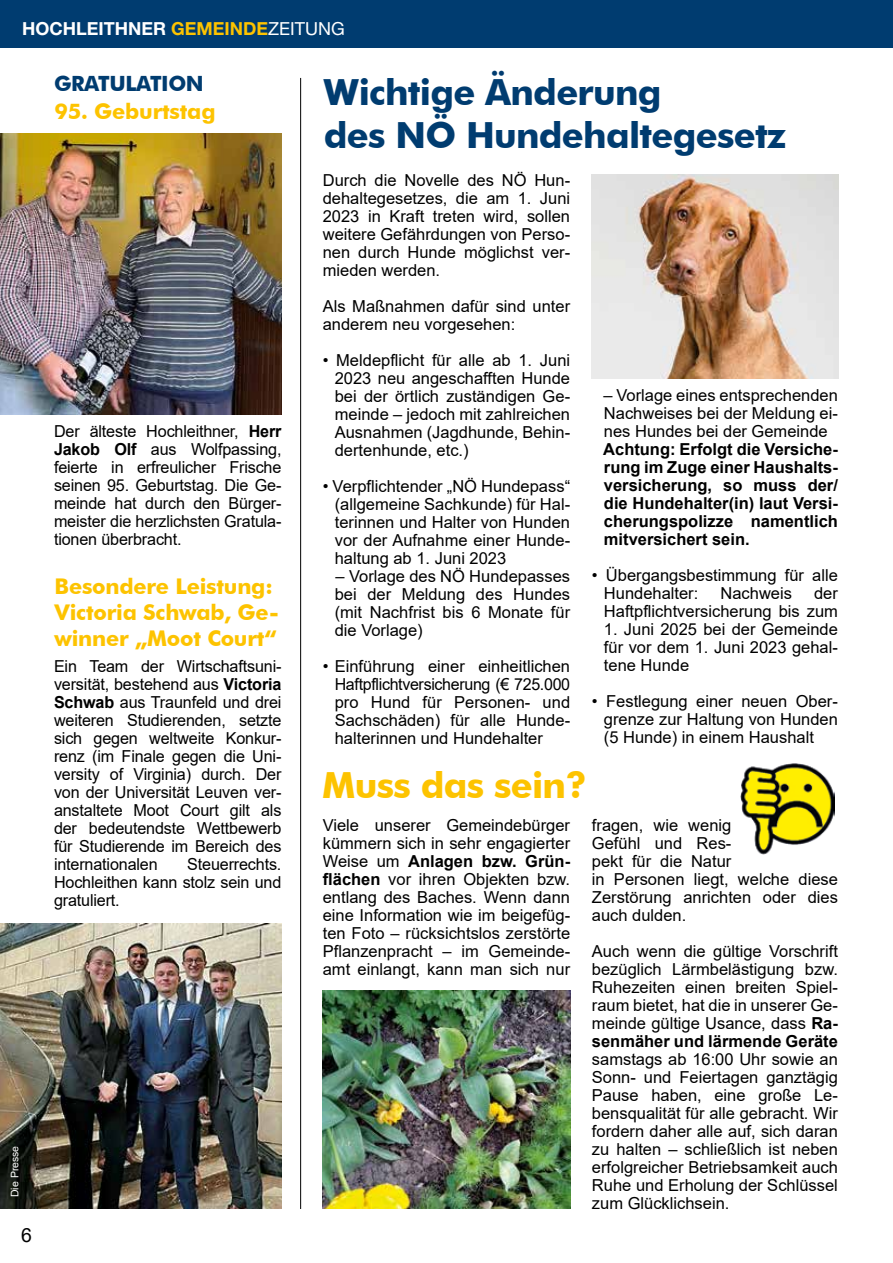
<style>
.page{position:relative;width:893px;height:1263px;background:#fff}
.page>*{position:absolute;margin:0;border:0;box-sizing:border-box;transform-origin:0 0}
.t1{font:700 36px/43.2px "Futura BT";letter-spacing:-.02em;color:#003c70}
.t2{font:700 36px "Futura BT";letter-spacing:-.02em;color:#fdc300}
.t3{font:700 21.6px/26px "Futura BT";letter-spacing:-.01em;color:#fdc300}
.t4{font:700 21px "Futura BT";letter-spacing:-.02em;color:#003c70}
.t5{font:19.5px "Arial";color:#000}
.t6{font:700 18px "Helvetica Neue LT Std";color:#fff}
.t7{font:16.5px/18px "Arial";color:#000;text-align:justify}
.t8{font:700 16.5px/18px "Arial";color:#000;text-align:justify}
.t9{font:10.5px "Arial";color:#fff}
.s1{color:#fdc300}
.s2{font-weight:400}
.s3{font-weight:700}
</style>
<div class="page">
<div style="left:0;top:0;width:893px;height:48px;background:#003c70"></div>
<img style="left:0;top:923px;width:281px;height:286px">
<img style="left:0;top:134px;width:281px;height:280px">
<img style="left:741px;top:763px;width:93px;height:92px">
<img style="left:322px;top:991px;width:248px;height:218px">
<img style="left:591px;top:174px;width:248px;height:204px">
<hr style="left:300px;top:78px;width:1px;height:1131px;background:#000">
<p class="t6" style="left:22px;top:18px;width:324px">HOCHLEITHNER <span class="s1">GEMEINDE</span><span class="s2">ZEITUNG</span></p>
<p class="t4" style="left:54px;top:71px;width:151px">GRATULATION</p>
<h2 class="t3" style="left:55px;top:98px;width:163px">95. Geburtstag</h2>
<p class="t7" style="left:54px;top:422px;width:229px">Der älteste Hochleithner, <span class="s3">Herr Jakob Olf</span> aus Wolfpassing, feierte in erfreulicher Frische seinen 95. Geburtstag. Die Ge&shy;meinde hat durch den Bürger&shy;meister die herzlichsten Gratula&shy;tionen überbracht.</p>
<h2 class="t3" style="left:55px;top:573px;width:226px">Besondere Leistung:<br>Victoria Schwab, Ge&shy;winner „Moot Court“</h2>
<p class="t7" style="left:54px;top:657px;width:229px">Ein Team der Wirtschaftsuni&shy;versität, bestehend aus <span class="s3">Victoria Schwab</span> aus Traunfeld und drei weiteren Studierenden, setzte sich gegen weltweite Konkur&shy;renz (im Finale gegen die Uni&shy;versity of Virginia) durch. Der von der Universität Leuven ver&shy;anstaltete Moot Court gilt als der bedeutendste Wettbewerb für Studierende im Bereich des internationalen</p>
<p class="t7" style="left:54px;top:855px;width:229px;text-indent:133px">Steuerrechts.<br>Hochleithen kann stolz sein und gratuliert.</p>
<p class="t9" style="left:8px;top:1197px;width:53px;rotate:-90deg">Die Presse</p>
<p class="t5" style="left:21px;top:1222px;width:12px">6</p>
<h1 class="t1" style="left:324px;top:70px;width:464px">Wichtige Änderung<br>des NÖ Hundehaltegesetz</h1>
<p class="t7" style="left:323px;top:171px;width:249px">Durch die Novelle des NÖ Hun&shy;dehaltegesetzes, die am 1. Juni 2023 in Kraft treten wird, sollen weitere Gefährdungen von Perso&shy;nen durch Hunde möglichst ver&shy;mieden werden.</p>
<p class="t7" style="left:323px;top:297px;width:249px">Als Maßnahmen dafür sind unter anderem neu vorgesehen:</p>
<p class="t7" style="left:335px;top:351px;width:237px;text-indent:-12px">• Meldepflicht für alle ab 1. Juni 2023 neu angeschafften Hunde bei der örtlich zuständigen Ge&shy;meinde – jedoch mit zahlreichen Ausnahmen (Jagdhunde, Behin&shy;dertenhunde, etc.)</p>
<p class="t7" style="left:335px;top:477px;width:237px;text-indent:-12px">• Verpflichtender „NÖ Hundepass“ (allgemeine Sachkunde) für Hal&shy;terinnen und Halter von Hunden vor der Aufnahme einer Hunde&shy;haltung ab 1. Juni 2023</p>
<p class="t7" style="left:335px;top:567px;width:237px">– Vorlage des NÖ Hundepasses bei der Meldung des Hundes (mit Nachfrist bis 6 Monate für die Vorlage)</p>
<p class="t7" style="left:335px;top:658px;width:237px;text-indent:-12px">• Einführung einer einheitlichen Haftpflichtversicherung (€ 725.000 pro Hund für Personen- und Sachschäden) für alle Hunde&shy;halterinnen und Hundehalter</p>
<p class="t7" style="left:603px;top:386px;width:236px">– Vorlage eines entsprechenden Nachweises bei der Meldung ei&shy;nes Hundes bei der Gemeinde</p>
<p class="t8" style="left:603px;top:441px;width:236px">Achtung: Erfolgt die Versiche&shy;rung im Zuge einer Haushalts&shy;versicherung, so muss der/ die Hundehalter(in) laut Versi&shy;cherungspolizze namentlich mitversichert sein.</p>
<p class="t7" style="left:604px;top:566px;width:235px;text-indent:-12px">• Übergangsbestimmung für alle<br>Hundehalter:</p>
<p class="t7" style="left:604px;top:584px;width:236px;text-align:right">der<br>Haftpflichtversicherung bis zum</p>
<p class="t7" style="left:604px;top:620px;width:236px">1. Juni 2025 bei der Gemeinde für vor dem 1. Juni 2023 gehal&shy;tene Hunde</p>
<p class="t7" style="left:604px;top:692px;width:235px;text-indent:-12px">• Festlegung einer neuen Ober&shy;grenze zur Haltung von Hunden (5 Hunde) in einem Haushalt</p>
<p class="t7" style="left:720px;top:584px;width:73px">Nachweis</p>
<h1 class="t2" style="left:322px;top:763px;width:266px">Muss das sein?</h1>
<p class="t7" style="left:323px;top:816px;width:249px">Viele unserer Gemeindebürger kümmern sich in sehr engagierter Weise um <span class="s3">Anlagen bzw. Grün&shy;flächen</span> vor ihren Objekten bzw. entlang des Baches. Wenn dann eine Information wie im beigefüg&shy;ten Foto – rücksichtslos zerstörte Pflanzenpracht – im Gemeinde&shy;amt einlangt, kann man sich nur</p>
<p class="t7" style="left:592px;top:816px;width:247px;text-align:left">fragen, wie wenig<br>Gefühl und Res-<br>pekt für die Natur<br>in Personen liegt, welche diese<br>Zerstörung anrichten oder dies auch dulden.</p>
<p class="t7" style="left:592px;top:942px;width:248px">Auch wenn die gültige Vorschrift bezüglich Lärmbelästigung bzw.<br>Ruhezeiten einen breiten Spiel&shy;raum bietet, hat die in unserer Ge&shy;meinde gültige Usance, dass <span class="s3">Ra&shy;senmäher und lärmende Geräte</span></p>
<p class="t7" style="left:592px;top:1050px;width:247px">samstags ab 16:00 Uhr sowie an Sonn- und Feiertagen ganztägig Pause haben, eine große Le&shy;bensqualität für alle gebracht. Wir fordern daher alle auf, sich daran zu halten – schließlich ist neben erfolgreicher Betriebsamkeit auch Ruhe und Erholung der Schlüssel zum Glücklichsein.</p>
</div>
